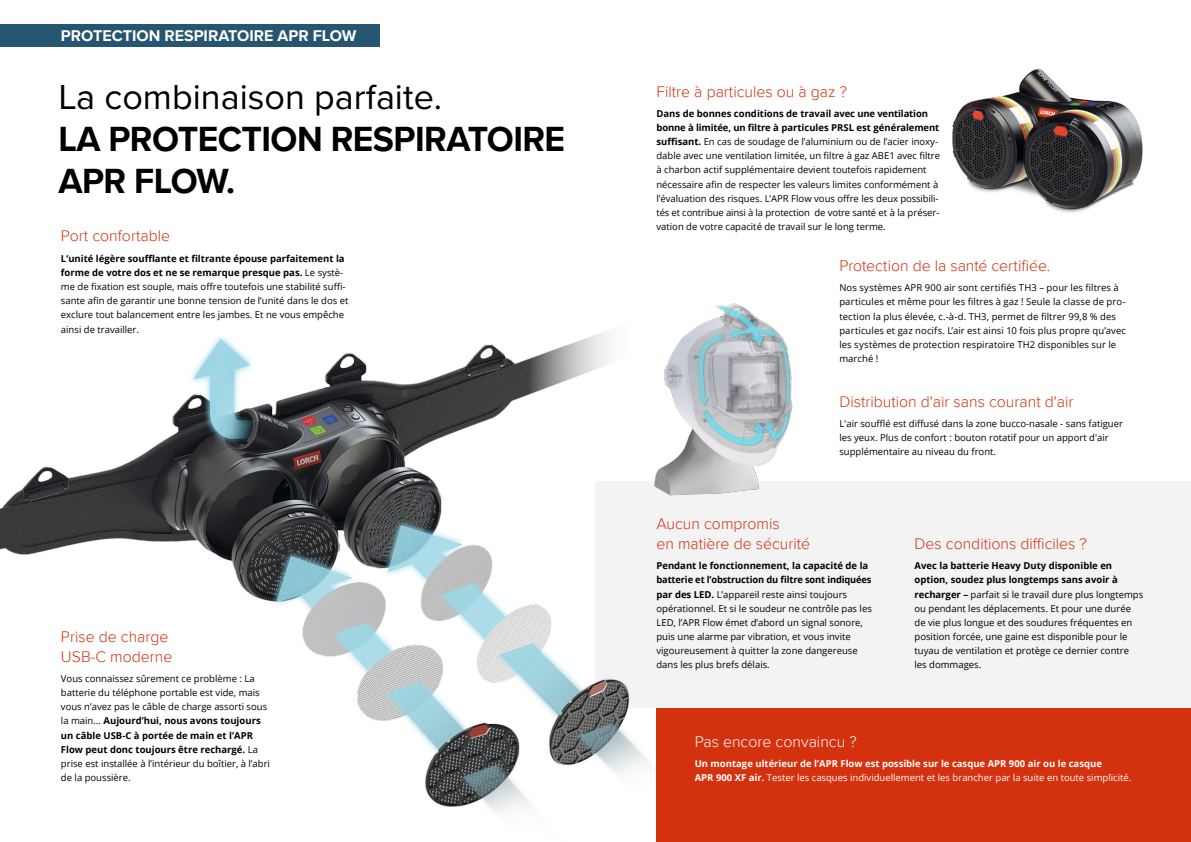
<style>
.page{position:relative;width:1191px;height:842px;background:#fff}
.page>*{position:absolute;margin:0;border:0;box-sizing:border-box;transform-origin:0 0}
.t1{font:700 36px/42px "Proxima Nova";letter-spacing:-.015em;color:#000}
.t2{font:36px "Proxima Nova";color:#000}
.t3{font:700 16px "Proxima Nova";color:#fff}
.t4{font:300 15.8px/19.8px "Proxima Nova";color:#d4310f}
.t5{font:300 15.8px "Proxima Nova";color:#fff}
.t6{font:9.5px/14.2px "Open Sans";color:#000}
.t7{font:700 9.5px/14.2px "Open Sans";color:#fff}
.s1{font-weight:700}
.s2{font-weight:400}
</style>
<div class="page">
<div style="left:595px;top:481px;width:596px;height:227px;background:#f3f3f4"></div>
<img style="left:0;top:337px;width:649px;height:477px">
<svg style="left:527px;top:331px;width:85px;height:77px"></svg>
<div style="left:0;top:24px;width:379px;height:23px;background:#265571"></div>
<img style="left:952px;top:68px;width:191px;height:145px">
<img style="left:612px;top:303px;width:181px;height:204px">
<div style="left:656px;top:708px;width:535px;height:134px;background:#d4310f"></div>
<h2 class="t3" style="left:61px;top:23px;width:297px">PROTECTION RESPIRATOIRE APR FLOW</h2>
<h1 class="t2" style="left:58px;top:70px;width:385px">La combinaison parfaite.</h1>
<h1 class="t1" style="left:58px;top:117px;width:508px">LA PROTECTION RESPIRATOIRE<br>APR FLOW.</h1>
<h3 class="t4" style="left:61px;top:225px;width:111px">Port confortable</h3>
<p class="t6" style="left:61px;top:251px;width:289px"><span class="s1">L’unité légère soufflante et filtrante épouse parfaitement la forme de votre dos et ne se remarque presque pas.</span> Le systè&shy;me de fixation est souple, mais offre toutefois une stabilité suffi&shy;sante afin de garantir une bonne tension de l’unité dans le dos et exclure tout balancement entre les jambes. Et ne vous empêche ainsi de travailler.</p>
<h3 class="t4" style="left:61px;top:626px;width:113px">Prise de charge<br>USB-C moderne</h3>
<p class="t6" style="left:61px;top:671px;width:210px">Vous connaissez sûrement ce problème : La batterie du téléphone portable est vide, mais vous n’avez pas le câble de charge assorti sous la main... <span class="s1">Aujourd’hui, nous avons toujours un câble USB-C à portée de main et l’APR Flow peut donc toujours être rechargé.</span> La prise est installée à l’intérieur du boîtier, à l’abri de la poussière.</p>
<h3 class="t4" style="left:656px;top:80px;width:192px">Filtre à particules ou à gaz ?</h3>
<p class="t6" style="left:656px;top:106px;width:285px"><span class="s1">Dans de bonnes conditions de travail avec une ventilation bonne à limitée, un filtre à particules PRSL est généralement suffisant.</span> En cas de soudage de l’aluminium ou de l’acier inoxy&shy;dable avec une ventilation limitée, un filtre à gaz ABE1 avec filtre à charbon actif supplémentaire devient toutefois rapidement nécessaire afin de respecter les valeurs limites conformément à l’évaluation des risques. L’APR Flow vous offre les deux possibili&shy;tés et contribue ainsi à la protection de votre santé et à la préser&shy;vation de votre capacité de travail sur le long terme.</p>
<h3 class="t4" style="left:839px;top:255px;width:212px">Protection de la santé certifiée.</h3>
<p class="t6" style="left:839px;top:280px;width:288px">Nos systèmes APR 900 air sont certifiés TH3 – pour les filtres à particules et même pour les filtres à gaz ! Seule la classe de pro&shy;tection la plus élevée, c.-à-d. TH3, permet de filtrer 99,8 % des particules et gaz nocifs. L’air est ainsi 10 fois plus propre qu’avec les systèmes de protection respiratoire TH2 disponibles sur le marché !</p>
<h3 class="t4" style="left:839px;top:391px;width:236px">Distribution d'air sans courant d'air</h3>
<p class="t6" style="left:839px;top:416px;width:285px">L'air soufflé est diffusé dans la zone bucco-nasale - sans fatiguer les yeux. Plus de confort : bouton rotatif pour un apport d'air supplémentaire au niveau du front.</p>
<h3 class="t4" style="left:656px;top:513px;width:155px">Aucun compromis<br>en matière de sécurité</h3>
<p class="t6" style="left:656px;top:558px;width:217px"><span class="s1">Pendant le fonctionnement, la capacité de la batterie et l’obstruction du filtre sont indiquées par des LED.</span> L’appareil reste ainsi toujours opérationnel. Et si le soudeur ne contrôle pas les LED, l’APR Flow émet d’abord un signal sonore, puis une alarme par vibration, et vous invite vigoureusement à quitter la zone dangereuse dans les plus brefs délais.</p>
<h3 class="t4" style="left:914px;top:533px;width:174px">Des conditions difficiles ?</h3>
<p class="t6" style="left:914px;top:558px;width:230px"><span class="s1">Avec la batterie Heavy Duty disponible en option, soudez plus longtemps sans avoir à recharger –</span> parfait si le travail dure plus longtemps ou pendant les déplacements. Et pour une durée de vie plus longue et des soudures fréquentes en position forcée, une gaine est disponible pour le tuyau de ventilation et protège ce dernier contre les dommages.</p>
<h3 class="t5" style="left:694px;top:730px;width:163px">Pas encore convaincu ?</h3>
<p class="t7" style="left:694px;top:756px;width:438px">Un montage ultérieur de l’APR Flow est possible sur le casque APR 900 air ou le casque<br>APR 900 XF air. <span class="s2">Tester les casques individuellement et les brancher par la suite en toute simplicité.</span></p>
</div>
